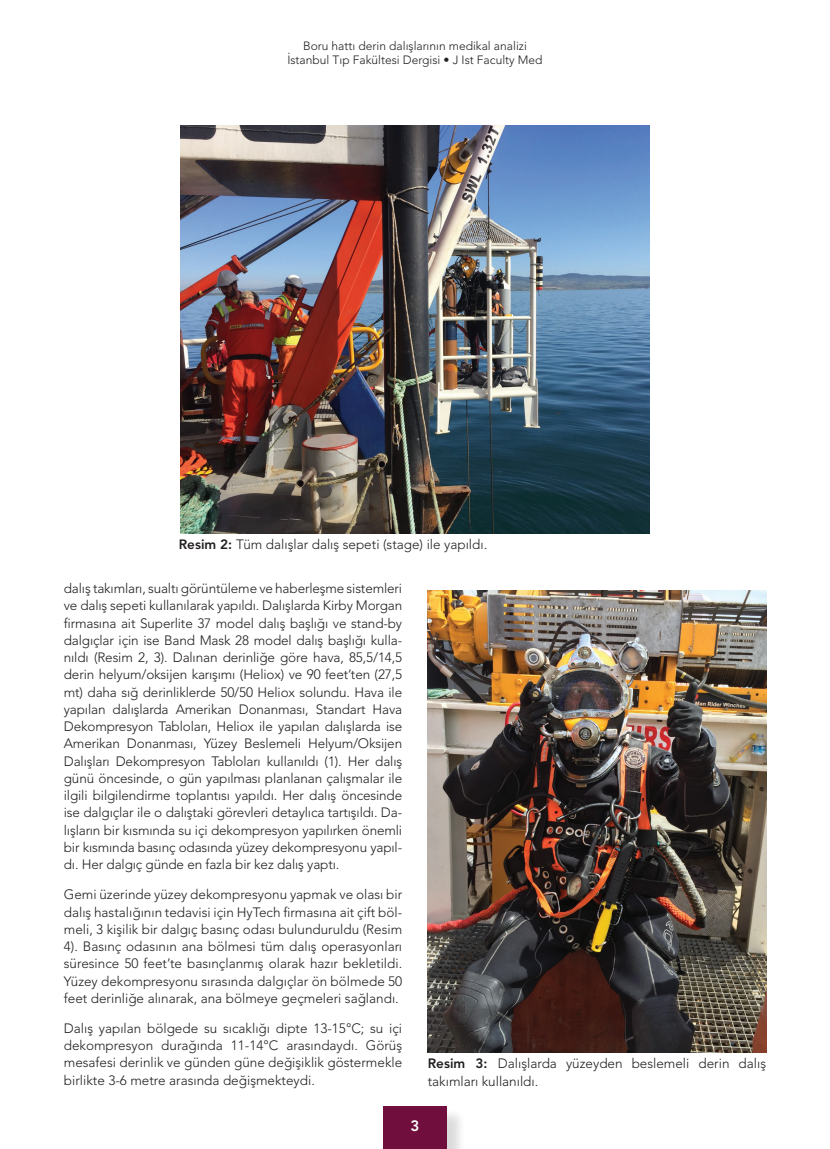
<style>
.page{position:relative;width:830px;height:1149px;background:#fff}
.page>*{position:absolute;margin:0;border:0;box-sizing:border-box;transform-origin:0 0}
.t1{font:800 15px "Avenir LT Std";color:#fff}
.t2{font:300 13.5px/17.2px "Avenir LT Std";color:#231f20;text-align:justify}
.t3{font:300 12px/14.4px "Avenir LT Std";color:#231f20;text-align:center}
.s1{font-weight:800}
</style>
<div class="page">
<div style="left:385px;top:1108px;width:80px;height:40px;background:#231f20;opacity:.16"></div>
<div style="left:383px;top:1106px;width:63px;height:42px;background:#700f3d"></div>
<img style="left:427px;top:590px;width:338px;height:461px">
<img style="left:180px;top:125px;width:469px;height:408px">
<p class="t3" style="left:287px;top:39px;width:256px">Boru hattı derin dalışlarının medikal analizi<br>İstanbul Tıp Fakültesi Dergisi • J Ist Faculty Med</p>
<p class="t2" style="left:179px;top:535px;width:310px"><span class="s1">Resim 2:</span> Tüm dalışlar dalış sepeti (stage) ile yapıldı.</p>
<p class="t2" style="left:64px;top:579px;width:340px">dalış takımları, sualtı görüntüleme ve haberleşme sistemleri ve dalış sepeti kullanılarak yapıldı. Dalışlarda Kirby Morgan firmasına ait Superlite 37 model dalış başlığı ve stand-by dalgıçlar için ise Band Mask 28 model dalış başlığı kulla&shy;nıldı (Resim 2, 3). Dalınan derinliğe göre hava, 85,5/14,5 derin helyum/oksijen karışımı (Heliox) ve 90 feet’ten (27,5 mt) daha sığ derinliklerde 50/50 Heliox solundu. Hava ile yapılan dalışlarda Amerikan Donanması, Standart Hava Dekompresyon Tabloları, Heliox ile yapılan dalışlarda ise Amerikan Donanması, Yüzey Beslemeli Helyum/Oksijen Dalışları Dekompresyon Tabloları kullanıldı (1). Her dalış günü öncesinde, o gün yapılması planlanan çalışmalar ile ilgili bilgilendirme toplantısı yapıldı. Her dalış öncesinde ise dalgıçlar ile o dalıştaki görevleri detaylıca tartışıldı. Da&shy;lışların bir kısmında su içi dekompresyon yapılırken önemli bir kısmında basınç odasında yüzey dekompresyonu yapıl&shy;dı. Her dalgıç günde en fazla bir kez dalış yaptı.</p>
<p class="t2" style="left:64px;top:885px;width:340px">Gemi üzerinde yüzey dekompresyonu yapmak ve olası bir dalış hastalığının tedavisi için HyTech firmasına ait çift böl&shy;meli, 3 kişilik bir dalgıç basınç odası bulunduruldu (Resim 4). Basınç odasının ana bölmesi tüm dalış operasyonları süresince 50 feet’te basınçlanmış olarak hazır bekletildi.<br>Yüzey dekompresyonu sırasında dalgıçlar ön bölmede 50 feet derinliğe alınarak, ana bölmeye geçmeleri sağlandı.</p>
<p class="t2" style="left:64px;top:1019px;width:340px">Dalış yapılan bölgede su sıcaklığı dipte 13-15°C; su içi dekompresyon durağında 11-14°C arasındaydı. Görüş mesafesi derinlik ve günden güne değişiklik göstermekle birlikte 3-6 metre arasında değişmekteydi.</p>
<p class="t2" style="left:427px;top:1054px;width:340px"><span class="s1">Resim 3:</span> Dalışlarda yüzeyden beslemeli derin dalış takımları kullanıldı.</p>
<p class="t1" style="left:410px;top:1115px;width:10px">3</p>
</div>
